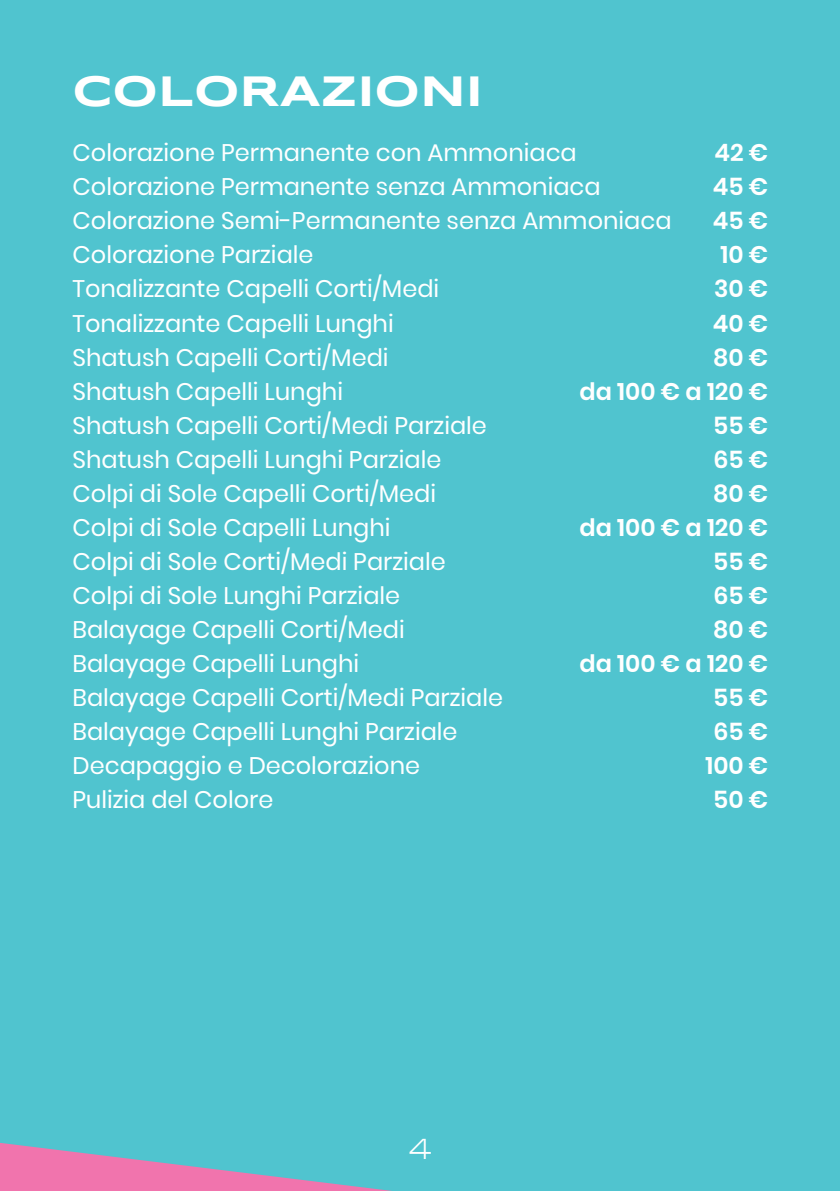
<style>
.page{position:relative;width:840px;height:1191px;background:#fff}
.page>*{position:absolute;margin:0;border:0;box-sizing:border-box;transform-origin:0 0}
.t1{font:700 44px "Syncopate";color:#fff}
.t2{font:30px "Syncopate";color:#fff}
.t3{font:24px "Poppins";color:#fff}
.t4{font:600 24px "Poppins";color:#fff}
</style>
<div class="page">
<div style="left:0;top:0;width:839px;height:1191px;background:#50c4cf"></div>
<svg style="left:0;top:1142px;width:392px;height:49px"></svg>
<p class="t1" style="left:72px;top:64px;width:412px">COLORAZIONI</p>
<p class="t3" style="left:72px;top:139px;width:505px">Colorazione Permanente con Ammoniaca</p>
<p class="t3" style="left:72px;top:173px;width:529px">Colorazione Permanente senza Ammoniaca</p>
<p class="t3" style="left:72px;top:207px;width:600px">Colorazione Semi-Permanente senza Ammoniaca</p>
<p class="t3" style="left:72px;top:241px;width:242px">Colorazione Parziale</p>
<p class="t3" style="left:72px;top:275px;width:368px">Tonalizzante Capelli Corti/Medi</p>
<p class="t3" style="left:72px;top:309px;width:322px">Tonalizzante Capelli Lunghi</p>
<p class="t3" style="left:72px;top:343px;width:317px">Shatush Capelli Corti/Medi</p>
<p class="t3" style="left:72px;top:377px;width:272px">Shatush Capelli Lunghi</p>
<p class="t3" style="left:72px;top:411px;width:415px">Shatush Capelli Corti/Medi Parziale</p>
<p class="t3" style="left:72px;top:445px;width:370px">Shatush Capelli Lunghi Parziale</p>
<p class="t3" style="left:72px;top:479px;width:365px">Colpi di Sole Capelli Corti/Medi</p>
<p class="t3" style="left:72px;top:513px;width:319px">Colpi di Sole Capelli Lunghi</p>
<p class="t3" style="left:72px;top:547px;width:374px">Colpi di Sole Corti/Medi Parziale</p>
<p class="t3" style="left:72px;top:581px;width:329px">Colpi di Sole Lunghi Parziale</p>
<p class="t3" style="left:72px;top:615px;width:333px">Balayage Capelli Corti/Medi</p>
<p class="t3" style="left:72px;top:649px;width:288px">Balayage Capelli Lunghi</p>
<p class="t3" style="left:72px;top:683px;width:432px">Balayage Capelli Corti/Medi Parziale</p>
<p class="t3" style="left:72px;top:717px;width:386px">Balayage Capelli Lunghi Parziale</p>
<p class="t3" style="left:72px;top:751px;width:349px">Decapaggio e Decolorazione</p>
<p class="t3" style="left:72px;top:785px;width:202px">Pulizia del Colore</p>
<p class="t4" style="left:714px;top:139px;width:55px">42 €</p>
<p class="t4" style="left:712px;top:173px;width:57px">45 €</p>
<p class="t4" style="left:712px;top:207px;width:57px">45 €</p>
<p class="t4" style="left:720px;top:241px;width:49px">10 €</p>
<p class="t4" style="left:713px;top:275px;width:56px">30 €</p>
<p class="t4" style="left:712px;top:309px;width:57px">40 €</p>
<p class="t4" style="left:712px;top:343px;width:57px">80 €</p>
<p class="t4" style="left:579px;top:377px;width:190px">da 100 € a 120 €</p>
<p class="t4" style="left:713px;top:411px;width:57px">55 €</p>
<p class="t4" style="left:713px;top:445px;width:56px">65 €</p>
<p class="t4" style="left:712px;top:479px;width:57px">80 €</p>
<p class="t4" style="left:579px;top:513px;width:190px">da 100 € a 120 €</p>
<p class="t4" style="left:713px;top:547px;width:57px">55 €</p>
<p class="t4" style="left:713px;top:581px;width:56px">65 €</p>
<p class="t4" style="left:712px;top:615px;width:57px">80 €</p>
<p class="t4" style="left:579px;top:649px;width:190px">da 100 € a 120 €</p>
<p class="t4" style="left:713px;top:683px;width:57px">55 €</p>
<p class="t4" style="left:713px;top:717px;width:56px">65 €</p>
<p class="t4" style="left:705px;top:751px;width:64px">100 €</p>
<p class="t4" style="left:713px;top:785px;width:57px">50 €</p>
<p class="t2" style="left:408px;top:1132px;width:25px">4</p>
</div>
